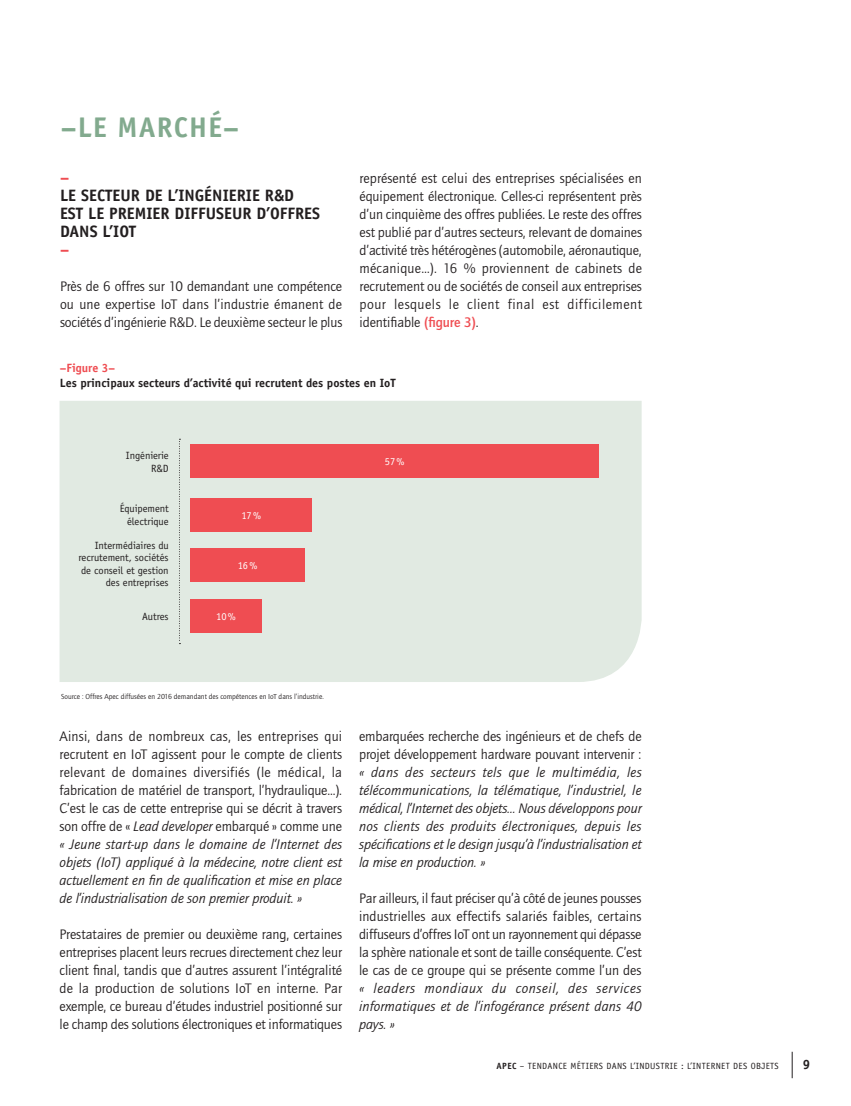
<style>
.page{position:relative;width:851px;height:1106px;background:#fff}
.page>*{position:absolute;margin:0;border:0;box-sizing:border-box;transform-origin:0 0}
.t1{font:700 28.5px "Officina Sans";letter-spacing:.04em;color:#82aa8e}
.t2{font:700 16.5px/18px "Officina Sans";color:#231f20}
.t3{font:700 16.5px "Officina Sans";color:#ef4d52}
.t4{font:14.25px/18px "Quay Itc T";letter-spacing:-.01em;color:#231f20;text-align:justify}
.t5{font:italic 14.25px/18px "Quay Itc T";letter-spacing:-.005em;color:#231f20;text-align:justify}
.t6{font:700 13.5px "Officina Sans";color:#231f20}
.t7{font:700 12px "Officina Sans";color:#231f20}
.t8{font:700 12px "Officina Sans";color:#ef4d52}
.t9{font:10.5px/12.6px "Officina Sans";letter-spacing:-.005em;color:#231f20;text-align:right}
.t10{font:10.5px "Officina Sans";letter-spacing:-.005em;color:#fff}
.t11{font:9px "Officina Sans";letter-spacing:.04em;color:#231f20}
.t12{font:7.5px "Quay Itc T";color:#231f20}
.s1{font-weight:700;color:#ef4d52}
.s2{font-style:italic}
.s3{font-weight:700}
</style>
<div class="page">
<svg style="left:791px;top:1051px;width:1px;height:27px"></svg>
<div style="left:60px;top:401px;width:581px;height:281px;background:#e1eae2"></div>
<svg style="left:179px;top:439px;width:1px;height:205px"></svg>
<div style="left:190px;top:444px;width:409px;height:34px;background:#ef4d52"></div>
<div style="left:190px;top:498px;width:122px;height:33px;background:#ef4d52"></div>
<div style="left:190px;top:548px;width:115px;height:34px;background:#ef4d52"></div>
<div style="left:190px;top:599px;width:72px;height:34px;background:#ef4d52"></div>
<h1 class="t1" style="left:61px;top:109px;width:180px">–LE MARCHÉ–</h1>
<p class="t3" style="left:60px;top:167px;width:11px">–</p>
<p class="t2" style="left:60px;top:186px;width:261px">LE SECTEUR DE L’INGÉNIERIE R&amp;D<br>EST LE PREMIER DIFFUSEUR D’OFFRES<br>DANS L’IOT</p>
<p class="t3" style="left:60px;top:239px;width:11px">–</p>
<p class="t4" style="left:60px;top:277px;width:284px">Près de 6 offres sur 10 demandant une compétence ou une expertise IoT dans l’industrie émanent de sociétés d’ingénierie R&amp;D. Le deuxième secteur le plus</p>
<p class="t4" style="left:359px;top:169px;width:284px">représenté est celui des entreprises spécialisées en équipement électronique. Celles-ci représentent près d’un cinquième des offres publiées. Le reste des offres est publié par d’autres secteurs, relevant de domaines d’activité très hétérogènes (automobile, aéronautique, mécanique…). 16 % proviennent de cabinets de recrutement ou de sociétés de conseil aux entreprises pour lesquels le client final est difficilement identifiable <span class="s1">(figure 3)</span>.</p>
<p class="t8" style="left:60px;top:360px;width:57px">–Figure 3–</p>
<p class="t7" style="left:60px;top:375px;width:337px">Les principaux secteurs d’activité qui recrutent des postes en IoT</p>
<p class="t9" style="left:126px;top:449px;width:44px">Ingénierie<br>R&amp;D</p>
<p class="t9" style="left:120px;top:502px;width:50px">Équipement électrique</p>
<p class="t9" style="left:78px;top:539px;width:92px">Intermédiaires du recrutement, sociétés de conseil et gestion des entreprises</p>
<p class="t9" style="left:142px;top:610px;width:28px">Autres</p>
<p class="t10" style="left:241px;top:509px;width:21px">17%</p>
<p class="t10" style="left:238px;top:559px;width:21px">16%</p>
<p class="t10" style="left:216px;top:610px;width:21px">10%</p>
<p class="t10" style="left:385px;top:455px;width:21px">57%</p>
<p class="t12" style="left:61px;top:692px;width:264px">Source : Offres Apec diffusées en 2016 demandant des compétences en IoT dans l’industrie.</p>
<p class="t4" style="left:60px;top:727px;width:284px">Ainsi, dans de nombreux cas, les entreprises qui recrutent en IoT agissent pour le compte de clients relevant de domaines diversifiés (le médical, la fabrication de matériel de transport, l’hydraulique...).<br>C’est le cas de cette entreprise qui se décrit à travers son offre de « <span class="s2">Lead developer</span> embarqué » comme une <span class="s2">« Jeune start-up dans le domaine de l’Internet des objets (IoT) appliqué à la médecine, notre client est actuellement en fin de qualification et mise en place de l’industrialisation de son premier produit. »</span></p>
<p class="t4" style="left:60px;top:925px;width:284px">Prestataires de premier ou deuxième rang, certaines entreprises placent leurs recrues directement chez leur client final, tandis que d’autres assurent l’intégralité de la production de solutions IoT en interne. Par exemple, ce bureau d’études industriel positionné sur le champ des solutions électroniques et informatiques</p>
<p class="t4" style="left:359px;top:727px;width:284px">embarquées recherche des ingénieurs et de chefs de projet développement hardware pouvant intervenir :</p>
<p class="t5" style="left:359px;top:763px;width:284px">« dans des secteurs tels que le multimédia, les télécommunications, la télématique, l’industriel, le médical, l’Internet des objets… Nous développons pour nos clients des produits électroniques, depuis les spécifications et le design jusqu’à l’industrialisation et la mise en production. »</p>
<p class="t4" style="left:359px;top:889px;width:284px">Par ailleurs, il faut préciser qu’à côté de jeunes pousses industrielles aux effectifs salariés faibles, certains diffuseurs d’offres IoT ont un rayonnement qui dépasse la sphère nationale et sont de taille conséquente. C’est le cas de ce groupe qui se présente comme l’un des</p>
<p class="t5" style="left:359px;top:979px;width:284px">« leaders mondiaux du conseil, des services informatiques et de l’infogérance présent dans 40 pays. »</p>
<p class="t11" style="left:496px;top:1060px;width:283px"><span class="s3">APEC</span> – TENDANCE MÉTIERS DANS L’INDUSTRIE : L’INTERNET DES OBJETS</p>
<p class="t6" style="left:802px;top:1055px;width:9px">9</p>
</div>
